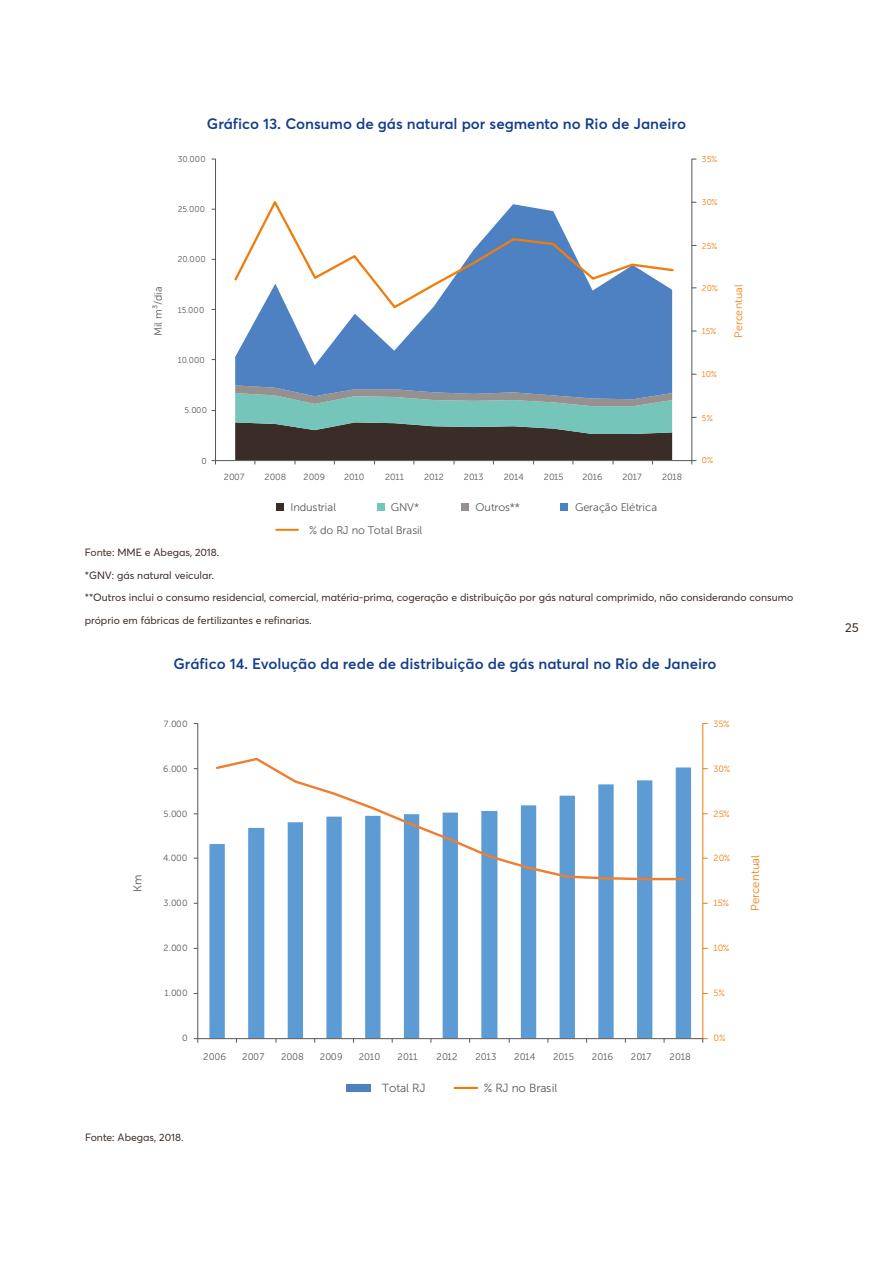
<style>
.page{position:relative;width:893px;height:1263px;background:#fff}
.page>*{position:absolute;margin:0;border:0;box-sizing:border-box;transform-origin:0 0}
.t1{font:600 15px "Averta";color:#153d8a}
.t2{font:12.75px "Averta";color:#3a2c26}
.t3{font:11.85px "Museo Sans 300";letter-spacing:-.01em;color:#575756}
.t4{font:11.4px "Museo Sans 300";letter-spacing:.02em;color:#ef7d0e}
.t5{font:11.4px "Museo Sans 300";color:#575756}
.t6{font:11.1px "Museo Sans 300";letter-spacing:-.005em;color:#575756}
.t7{font:10.65px "Museo Sans 300";letter-spacing:.02em;color:#ef7d0e}
.t8{font:10.65px "Museo Sans 300";letter-spacing:-.005em;color:#575756}
.t9{font:10.5px/22.5px "Averta";color:#3a2c26}
.t10{font:9.6px "Museo Sans 300";letter-spacing:.015em;color:#575756}
.t11{font:9px "Museo Sans 300";letter-spacing:.015em;color:#575756}
.t12{font:9px "Museo Sans 300";letter-spacing:.015em;color:#ef7d0e}
.t13{font:8.4px "Museo Sans 300";letter-spacing:.015em;color:#575756}
.t14{font:8.4px "Museo Sans 300";letter-spacing:.015em;color:#ef7d0e}
</style>
<div class="page">
<svg style="left:235px;top:310px;width:437px;height:75px;background:#6490c9"></svg>
<svg style="left:234px;top:201px;width:440px;height:109px"></svg>
<hr style="left:692px;top:159px;width:1px;height:302px;background:#575756">
<hr style="left:215px;top:159px;width:1px;height:302px;background:#575756">
<hr style="left:215px;top:460px;width:477px;height:1px;background:#575756">
<svg style="left:235px;top:385px;width:437px;height:79px;background:#617b7b"></svg>
<hr style="left:276px;top:529px;width:22px;height:2px;background:#ef7d09">
<div style="left:276px;top:503px;width:8px;height:8px;background:#3a2c26"></div>
<div style="left:378px;top:503px;width:7px;height:8px;background:#76c5ba"></div>
<div style="left:461px;top:503px;width:8px;height:8px;background:#96908e"></div>
<div style="left:560px;top:503px;width:7px;height:8px;background:#4e81c2"></div>
<svg style="left:209px;top:767px;width:482px;height:271px"></svg>
<svg style="left:214px;top:757px;width:472px;height:124px"></svg>
<hr style="left:702px;top:723px;width:1px;height:316px;background:#ef7d0e">
<hr style="left:197px;top:723px;width:1px;height:316px;background:#575756">
<hr style="left:198px;top:1038px;width:505px;height:1px;background:#575756">
<svg style="left:702px;top:1038px;width:6px;height:5px"></svg>
<div style="left:346px;top:1084px;width:24px;height:8px;background:#4f81be"></div>
<hr style="left:454px;top:1087px;width:23px;height:2px;background:#ef7d04">
<h1 class="t1" style="left:207px;top:113px;width:480px">Gráfico 13. Consumo de gás natural por segmento no Rio de Janeiro</h1>
<p class="t13" style="left:178px;top:155px;width:29px">30.000</p>
<p class="t13" style="left:178px;top:205px;width:29px">25.000</p>
<p class="t8" style="left:152px;top:336px;width:51px;rotate:-90deg">Mil m³/dia</p>
<p class="t13" style="left:178px;top:255px;width:30px">20.000</p>
<p class="t13" style="left:178px;top:305px;width:28px">15.000</p>
<p class="t13" style="left:178px;top:355px;width:29px">10.000</p>
<p class="t13" style="left:184px;top:406px;width:24px">5.000</p>
<p class="t13" style="left:202px;top:456px;width:7px">0</p>
<p class="t11" style="left:224px;top:472px;width:22px">2007</p>
<p class="t11" style="left:265px;top:472px;width:23px">2008</p>
<p class="t11" style="left:304px;top:472px;width:23px">2009</p>
<p class="t11" style="left:344px;top:472px;width:22px">2010</p>
<p class="t11" style="left:385px;top:472px;width:20px">2011</p>
<p class="t11" style="left:424px;top:472px;width:21px">2012</p>
<p class="t11" style="left:464px;top:472px;width:21px">2013</p>
<p class="t11" style="left:504px;top:472px;width:22px">2014</p>
<p class="t11" style="left:544px;top:472px;width:21px">2015</p>
<p class="t11" style="left:582px;top:472px;width:22px">2016</p>
<p class="t11" style="left:622px;top:472px;width:21px">2017</p>
<p class="t11" style="left:662px;top:472px;width:22px">2018</p>
<p class="t6" style="left:290px;top:501px;width:47px">Industrial</p>
<p class="t6" style="left:391px;top:501px;width:30px">GNV*</p>
<p class="t6" style="left:476px;top:501px;width:46px">Outros**</p>
<p class="t6" style="left:575px;top:501px;width:83px">Geração Elétrica</p>
<p class="t6" style="left:309px;top:524px;width:115px">% do RJ no Total Brasil</p>
<p class="t14" style="left:702px;top:155px;width:17px">35%</p>
<p class="t14" style="left:702px;top:198px;width:17px">30%</p>
<p class="t14" style="left:702px;top:241px;width:17px">25%</p>
<p class="t14" style="left:702px;top:283px;width:17px">20%</p>
<p class="t14" style="left:702px;top:327px;width:16px">15%</p>
<p class="t14" style="left:702px;top:370px;width:17px">10%</p>
<p class="t14" style="left:702px;top:413px;width:12px">5%</p>
<p class="t14" style="left:702px;top:456px;width:13px">0%</p>
<p class="t7" style="left:733px;top:338px;width:55px;rotate:-90deg">Percentual</p>
<p class="t9" style="left:85px;top:541px;width:710px">Fonte: MME e Abegas, 2018.<br>*GNV: gás natural veicular.<br>**Outros inclui o consumo residencial, comercial, matéria-prima, cogeração e distribuição por gás natural comprimido, não considerando consumo próprio em fábricas de fertilizantes e refinarias.</p>
<h1 class="t1" style="left:174px;top:653px;width:544px">Gráfico 14. Evolução da rede de distribuição de gás natural no Rio de Janeiro</h1>
<p class="t11" style="left:164px;top:719px;width:25px">7.000</p>
<p class="t12" style="left:713px;top:719px;width:18px">35%</p>
<p class="t11" style="left:163px;top:764px;width:26px">6.000</p>
<p class="t12" style="left:713px;top:764px;width:18px">30%</p>
<p class="t11" style="left:164px;top:809px;width:26px">5.000</p>
<p class="t12" style="left:713px;top:809px;width:18px">25%</p>
<p class="t5" style="left:131px;top:892px;width:19px;rotate:-90deg">Km</p>
<p class="t11" style="left:163px;top:853px;width:26px">4.000</p>
<p class="t11" style="left:164px;top:898px;width:26px">3.000</p>
<p class="t12" style="left:713px;top:853px;width:18px">20%</p>
<p class="t12" style="left:713px;top:898px;width:17px">15%</p>
<p class="t4" style="left:749px;top:911px;width:58px;rotate:-90deg">Percentual</p>
<p class="t11" style="left:164px;top:943px;width:26px">2.000</p>
<p class="t12" style="left:713px;top:943px;width:18px">10%</p>
<p class="t11" style="left:164px;top:988px;width:25px">1.000</p>
<p class="t12" style="left:713px;top:988px;width:13px">5%</p>
<p class="t11" style="left:182px;top:1033px;width:7px">0</p>
<p class="t12" style="left:713px;top:1033px;width:14px">0%</p>
<p class="t10" style="left:203px;top:1051px;width:24px">2006</p>
<p class="t10" style="left:242px;top:1051px;width:24px">2007</p>
<p class="t10" style="left:281px;top:1051px;width:24px">2008</p>
<p class="t10" style="left:320px;top:1051px;width:24px">2009</p>
<p class="t10" style="left:359px;top:1051px;width:23px">2010</p>
<p class="t10" style="left:398px;top:1051px;width:22px">2011</p>
<p class="t10" style="left:436px;top:1051px;width:23px">2012</p>
<p class="t10" style="left:475px;top:1051px;width:23px">2013</p>
<p class="t10" style="left:514px;top:1051px;width:23px">2014</p>
<p class="t10" style="left:553px;top:1051px;width:22px">2015</p>
<p class="t10" style="left:592px;top:1051px;width:23px">2016</p>
<p class="t10" style="left:631px;top:1051px;width:22px">2017</p>
<p class="t10" style="left:670px;top:1051px;width:23px">2018</p>
<p class="t3" style="left:382px;top:1082px;width:45px">Total RJ</p>
<p class="t3" style="left:484px;top:1082px;width:75px">% RJ no Brasil</p>
<p class="t9" style="left:85px;top:1126px;width:100px">Fonte: Abegas, 2018.</p>
<p class="t2" style="left:845px;top:619px;width:15px">25</p>
</div>
